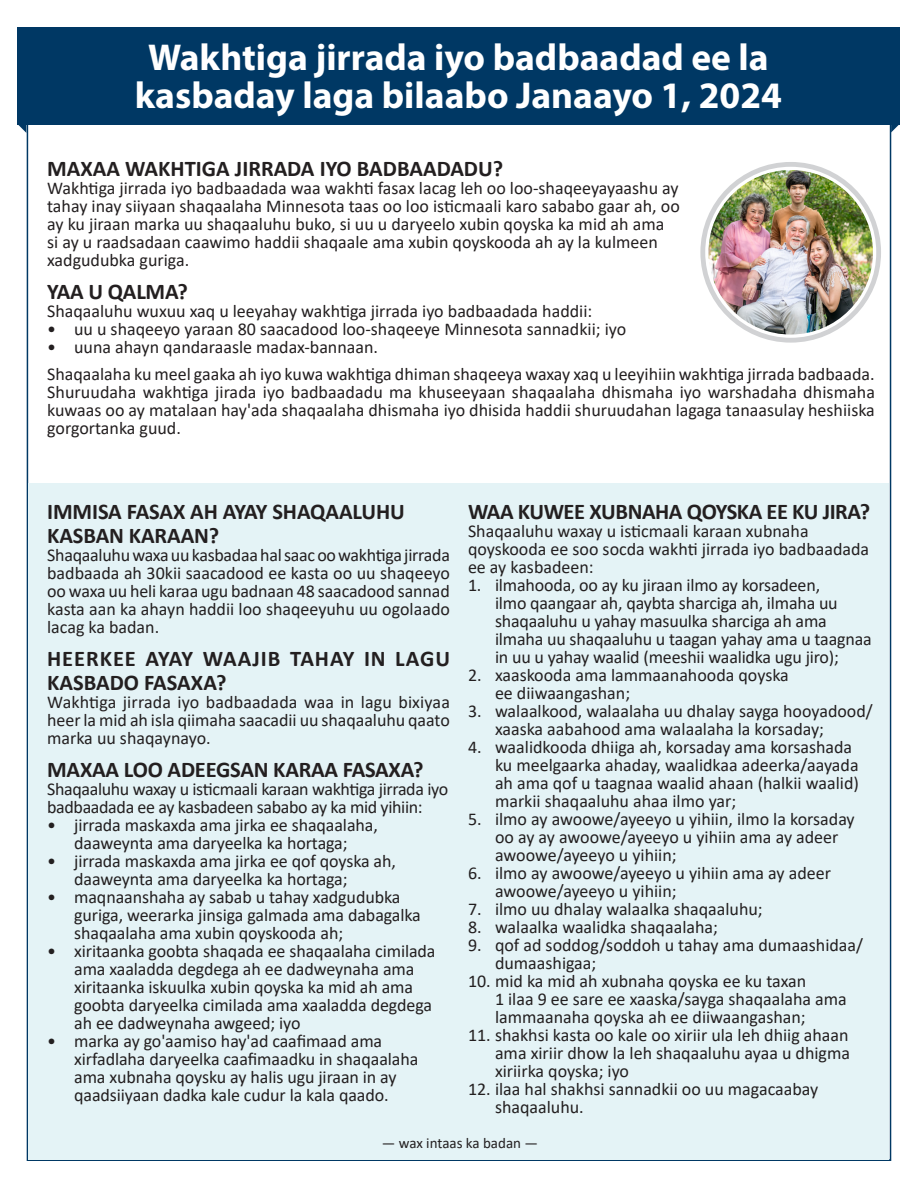
<style>
.page{position:relative;width:918px;height:1188px;background:#fff}
.page>*{position:absolute;margin:0;border:0;box-sizing:border-box;transform-origin:0 0}
.t1{font:700 37.5px/37.5px "Myriad Pro";color:#fff;text-align:center}
.Subhead_1{font:700 22.5px/24px "Calibri";letter-spacing:-.01em;color:#231f20}
.Subhead_1-2{font:18px/18px "Calibri";letter-spacing:-.005em;color:#231f20}
.t2{font:15px "Calibri";color:#231f20}
</style>
<div class="page">
<div style="left:18px;top:27px;width:882px;height:97px;background:#003864"></div>
<svg style="left:17px;top:124px;width:9px;height:9px"></svg>
<svg style="left:891px;top:124px;width:9px;height:8px"></svg>
<div style="left:28px;top:483px;width:861px;height:677px;background:#e4f3f6"></div>
<svg style="left:700px;top:162px;width:181px;height:181px;fill:#d1d2d4"></svg>
<img style="left:707px;top:168px;width:168px;height:168px;border-radius:84px">
<p class="t1" style="left:135px;top:37px;width:649px">Wakhtiga jirrada iyo badbaadad ee la kasbaday laga bilaabo Janaayo 1, 2024</p>
<p class="Subhead_1" style="left:47px;top:156px;width:458px">MAXAA WAKHTIGA JIRRADA IYO BADBAADADU?</p>
<p class="Subhead_1-2" style="left:47px;top:178px;width:634px">Wakhtiga jirrada iyo badbaadada waa wakhti fasax lacag leh oo loo-shaqeeyayaashu ay tahay inay siiyaan shaqaalaha Minnesota taas oo loo isticmaali karo sababo gaar ah, oo ay ku jiraan marka uu shaqaaluhu buko, si uu u daryeelo xubin qoyska ka mid ah ama si ay u raadsadaan caawimo haddii shaqaale ama xubin qoyskooda ah ay la kulmeen xadgudubka guriga.</p>
<p class="Subhead_1" style="left:47px;top:279px;width:142px">YAA U QALMA?</p>
<p class="Subhead_1-2" style="left:47px;top:301px;width:547px">Shaqaaluhu wuxuu xaq u leeyahay wakhtiga jirrada iyo badbaadada haddii:</p>
<p class="Subhead_1-2" style="left:47px;top:319px;width:581px">• uu u shaqeeyo yaraan 80 saacadood loo-shaqeeye Minnesota sannadkii; iyo</p>
<p class="Subhead_1-2" style="left:47px;top:337px;width:332px">• uuna ahayn qandaraasle madax-bannaan.</p>
<p class="Subhead_1-2" style="left:47px;top:364px;width:829px;text-align:justify">Shaqaalaha ku meel gaaka ah iyo kuwa wakhtiga dhiman shaqeeya waxay xaq u leeyihiin wakhtiga jirrada badbaada.<br>Shuruudaha wakhtiga jirada iyo badbaadadu ma khuseeyaan shaqaalaha dhismaha iyo warshadaha dhismaha kuwaas oo ay matalaan hay'ada shaqaalaha dhismaha iyo dhisida haddii shuruudahan lagaga tanaasulay heshiiska gorgortanka guud.</p>
<p class="Subhead_1" style="left:468px;top:499px;width:404px">WAA KUWEE XUBNAHA QOYSKA EE KU JIRA?</p>
<p class="Subhead_1-2" style="left:468px;top:521px;width:403px">Shaqaaluhu waxay u isticmaali karaan xubnaha qoyskooda ee soo socda wakhti jirrada iyo badbaadada ee ay kasbadeen:</p>
<p class="Subhead_1-2" style="left:495px;top:575px;width:378px;text-indent:-27px">1. ilmahooda, oo ay ku jiraan ilmo ay korsadeen,<br>ilmo qaangaar ah, qaybta sharciga ah, ilmaha uu shaqaaluhu u yahay masuulka sharciga ah ama ilmaha uu shaqaaluhu u taagan yahay ama u taagnaa in uu u yahay waalid (meeshii waalidka ugu jiro);</p>
<p class="Subhead_1-2" style="left:495px;top:665px;width:295px;text-indent:-27px">2. xaaskooda ama lammaanahooda qoyska ee diiwaangashan;</p>
<p class="Subhead_1-2" style="left:495px;top:701px;width:379px;text-indent:-27px">3. walaalkood, walaalaha uu dhalay sayga hooyadood/ xaaska aabahood ama walaalaha la korsaday;</p>
<p class="Subhead_1-2" style="left:495px;top:737px;width:365px;text-indent:-27px">4. waalidkooda dhiiga ah, korsaday ama korsashada ku meelgaarka ahaday, waalidkaa adeerka/aayada ah ama qof u taagnaa waalid ahaan (halkii waalid) markii shaqaaluhu ahaa ilmo yar;</p>
<p class="Subhead_1-2" style="left:495px;top:809px;width:361px;text-indent:-27px">5. ilmo ay awoowe/ayeeyo u yihiin, ilmo la korsaday oo ay ay awoowe/ayeeyo u yihiin ama ay adeer awoowe/ayeeyo u yihiin;</p>
<p class="Subhead_1-2" style="left:495px;top:863px;width:338px;text-indent:-27px">6. ilmo ay awoowe/ayeeyo u yihiin ama ay adeer awoowe/ayeeyo u yihiin;</p>
<p class="Subhead_1-2" style="left:468px;top:899px;width:296px">7. ilmo uu dhalay walaalka shaqaaluhu;</p>
<p class="Subhead_1-2" style="left:468px;top:917px;width:251px">8. walaalka waalidka shaqaalaha;</p>
<p class="Subhead_1-2" style="left:495px;top:935px;width:370px;text-indent:-27px">9. qof ad soddog/soddoh u tahay ama dumaashidaa/ dumaashigaa;</p>
<p class="Subhead_1-2" style="left:495px;top:971px;width:353px;text-indent:-27px">10. mid ka mid ah xubnaha qoyska ee ku taxan<br>1 ilaa 9 ee sare ee xaaska/sayga shaqaalaha ama lammaanaha qoyska ah ee diiwaangashan;</p>
<p class="Subhead_1-2" style="left:495px;top:1025px;width:357px;text-align:justify;text-indent:-27px">11. shakhsi kasta oo kale oo xiriir ula leh dhiig ahaan ama xiriir dhow la leh shaqaaluhu ayaa u dhigma xiriirka qoyska; iyo</p>
<p class="Subhead_1-2" style="left:495px;top:1079px;width:325px;text-indent:-27px">12. ilaa hal shakhsi sannadkii oo uu magacaabay shaqaaluhu.</p>
<p class="t2" style="left:382px;top:1133px;width:158px">— wax intaas ka badan —</p>
<p class="Subhead_1" style="left:47px;top:500px;width:359px">IMMISA FASAX AH AYAY SHAQAALUHU<br>KASBAN KARAAN?</p>
<p class="Subhead_1-2" style="left:47px;top:546px;width:404px;text-align:justify">Shaqaaluhu waxa uu kasbadaa hal saac oo wakhtiga jirrada badbaada ah 30kii saacadood ee kasta oo uu shaqeeyo oo waxa uu heli karaa ugu badnaan 48 saacadood sannad kasta aan ka ahayn haddii loo shaqeeyuhu uu ogolaado lacag ka badan.</p>
<p class="Subhead_1" style="left:47px;top:647px;width:404px">HEERKEE AYAY WAAJIB TAHAY IN LAGU<br>KASBADO FASAXA?</p>
<p class="Subhead_1-2" style="left:47px;top:693px;width:404px;text-align:justify">Wakhtiga jirrada iyo badbaadada waa in lagu bixiyaa heer la mid ah isla qiimaha saacadii uu shaqaaluhu qaato marka uu shaqaynayo.</p>
<p class="Subhead_1" style="left:47px;top:758px;width:378px">MAXAA LOO ADEEGSAN KARAA FASAXA?</p>
<p class="Subhead_1-2" style="left:47px;top:780px;width:402px">Shaqaaluhu waxay u isticmaali karaan wakhtiga jirrada iyo badbaadada ee ay kasbadeen sababo ay ka mid yihiin:</p>
<p class="Subhead_1-2" style="left:47px;top:816px;width:332px;text-align:center">• jirrada maskaxda ama jirka ee shaqaalaha, daaweynta ama daryeelka ka hortaga;</p>
<p class="Subhead_1-2" style="left:74px;top:852px;width:323px;text-indent:-27px">• jirrada maskaxda ama jirka ee qof qoyska ah, daaweynta ama daryeelka ka hortaga;</p>
<p class="Subhead_1-2" style="left:74px;top:888px;width:348px;text-indent:-27px">• maqnaanshaha ay sabab u tahay xadgudubka guriga, weerarka jinsiga galmada ama dabagalka shaqaalaha ama xubin qoyskooda ah;</p>
<p class="Subhead_1-2" style="left:74px;top:942px;width:363px;text-indent:-27px">• xiritaanka goobta shaqada ee shaqaalaha cimilada ama xaaladda degdega ah ee dadweynaha ama xiritaanka iskuulka xubin qoyska ka mid ah ama goobta daryeelka cimilada ama xaaladda degdega ah ee dadweynaha awgeed; iyo</p>
<p class="Subhead_1-2" style="left:74px;top:1032px;width:346px;text-indent:-27px">• marka ay go'aamiso hay'ad caafimaad ama xirfadlaha daryeelka caafimaadku in shaqaalaha ama xubnaha qoysku ay halis ugu jiraan in ay qaadsiiyaan dadka kale cudur la kala qaado.</p>
</div>
